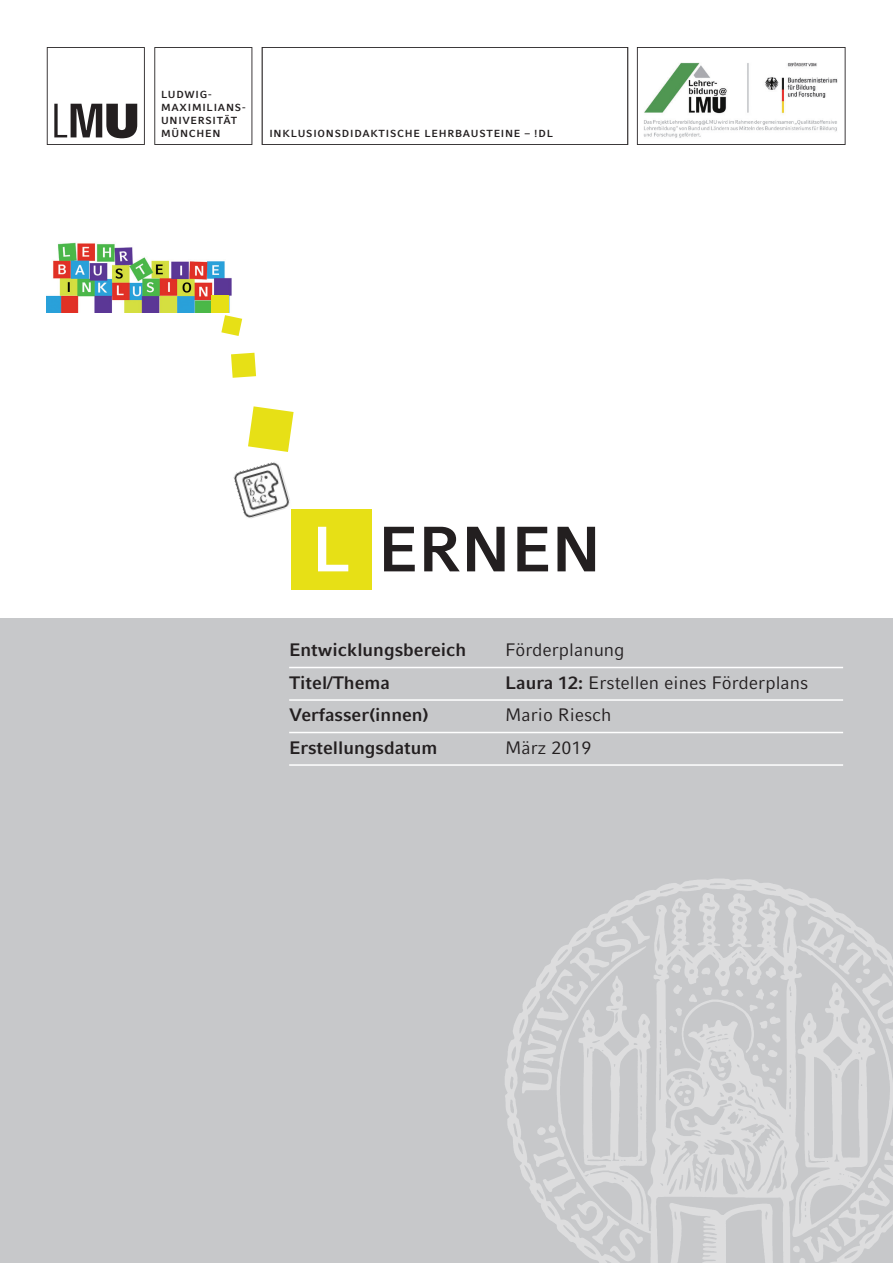
<style>
.page{position:relative;width:893px;height:1263px;background:#fff}
.page>*{position:absolute;margin:0;border:0;box-sizing:border-box;transform-origin:0 0}
.t1{font:700 63.75px "LMU Compatil Fact";color:#231f20}
.t2{font:18px "LMU Compatil Fact";color:#231f20}
.t3{font:700 18px "LMU Compatil Fact";color:#231f20}
.t4{font:700 10.2px/13.2px "LMU Compatil Fact";letter-spacing:.075em;color:#231f20}
.s1{color:#fff}
.s2{font-weight:700}
</style>
<div class="page">
<img style="left:47px;top:242px;width:185px;height:71px">
<div style="left:0;top:619px;width:893px;height:644px;background:#c7c8ca"></div>
<svg style="left:154px;top:47px;width:98px;height:98px"></svg>
<svg style="left:637px;top:47px;width:208px;height:98px"></svg>
<svg style="left:262px;top:47px;width:366px;height:98px"></svg>
<svg style="left:47px;top:47px;width:98px;height:98px"></svg>
<img style="left:643px;top:62px;width:199px;height:80px">
<svg style="left:248px;top:406px;width:46px;height:46px"></svg>
<svg style="left:231px;top:353px;width:25px;height:25px"></svg>
<svg style="left:221px;top:315px;width:21px;height:21px"></svg>
<div style="left:211px;top:296px;width:18px;height:17px;background:#e7e016"></div>
<div style="left:291px;top:509px;width:81px;height:80px;background:#e7e016"></div>
<img style="left:505px;top:879px;width:388px;height:384px">
<img style="left:233px;top:462px;width:57px;height:57px">
<hr style="left:289px;top:667px;width:554px;height:1px;background:#fff">
<hr style="left:289px;top:699px;width:554px;height:2px;background:#fff">
<hr style="left:289px;top:732px;width:554px;height:1px;background:#fff">
<hr style="left:289px;top:764px;width:554px;height:2px;background:#fff">
<p class="t4" style="left:161px;top:88px;width:86px">LUDWIG-<br>MAXIMILIANS-<br>UNIVERSITÄT<br>MÜNCHEN</p>
<p class="t4" style="left:269px;top:127px;width:285px">INKLUSIONSDIDAKTISCHE LEHRBAUSTEINE – !DL</p>
<h1 class="t1" style="left:312px;top:512px;width:291px"><span class="s1">L</span> ERNEN</h1>
<p class="t3" style="left:289px;top:639px;width:179px">Entwicklungsbereich</p>
<p class="t2" style="left:505px;top:639px;width:121px">Förderplanung</p>
<p class="t3" style="left:289px;top:672px;width:102px">Titel/Thema</p>
<p class="t2" style="left:505px;top:672px;width:305px"><span class="s2">Laura 12:</span> Erstellen eines Förderplans</p>
<p class="t3" style="left:289px;top:704px;width:141px">Verfasser(innen)</p>
<p class="t2" style="left:505px;top:704px;width:108px">Mario Riesch</p>
<p class="t3" style="left:289px;top:737px;width:150px">Erstellungsdatum</p>
<p class="t2" style="left:505px;top:737px;width:88px">März 2019</p>
</div>
